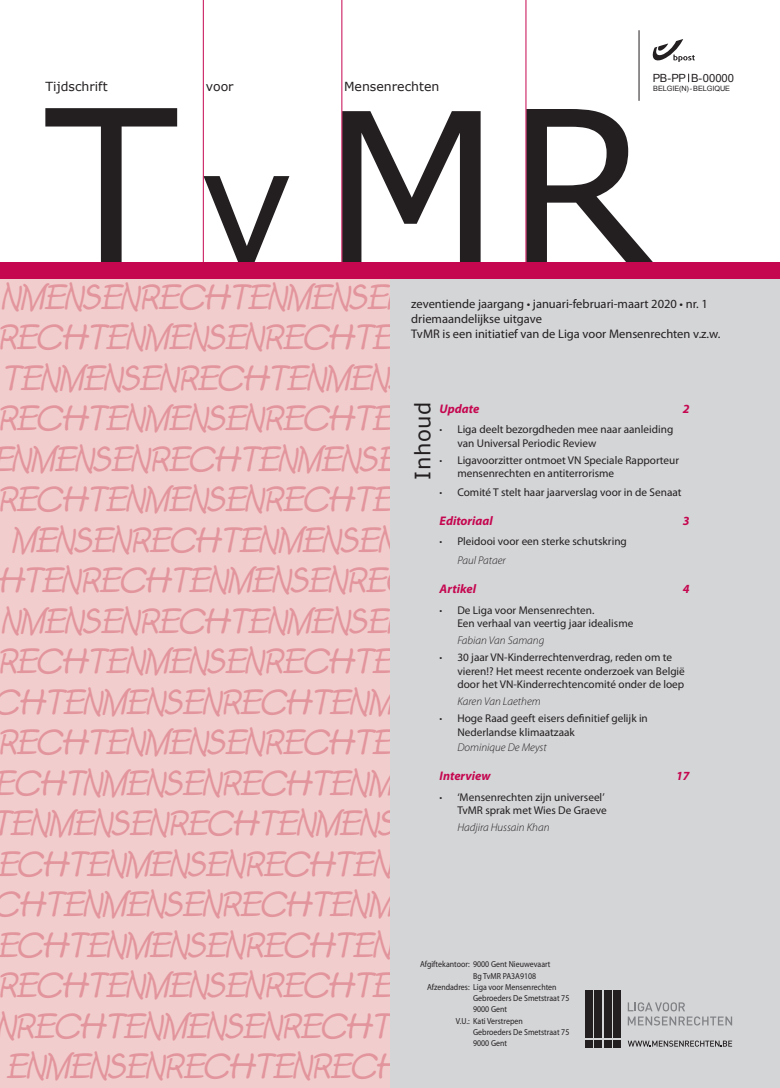
<style>
.page{position:relative;width:780px;height:1088px;background:#fff}
.page>*{position:absolute;margin:0;border:0;box-sizing:border-box;transform-origin:0 0}
.t1{font:213.75px "Verdana";color:#231f20}
.t2{font:italic 33.75px/40.5px "Second Grader";color:#e2959c;text-align:center}
.t3{font:21.25px "Verdana";letter-spacing:.025em;color:#231f20}
.t4{font:12.5px/15px "Myriad Pro";color:#231f20}
.t5{font:italic 700 12.5px "Myriad Pro";color:#c50750}
.t6{font:12.5px "Verdana";color:#231f20}
.t7{font:11.25px/13.5px "Myriad Pro";color:#231f20}
.t8{font:italic 300 11.25px "Myriad Pro";color:#231f20}
.t9{font:11.25px "Arial";color:#231f20}
.t10{font:8.75px "Myriad Pro";color:#231f20;scale:.9 1}
.t11{font:7.25px "Arial";letter-spacing:-.005em;color:#231f20}
.s1{font-size:161.25px}
.s2{font-weight:300}
.s3{font-weight:300;font-style:italic}
</style>
<div class="page">
<hr style="left:638px;top:31px;width:1px;height:69px;background:#231f20">
<svg style="left:652px;top:39px;width:42px;height:23px"></svg>
<div style="left:0;top:278px;width:418px;height:810px;background:#f2cdcd"></div>
<div style="left:390px;top:278px;width:390px;height:810px;background:#d4d5d7"></div>
<hr style="left:525px;top:0;width:1px;height:272px;background:#c50750">
<hr style="left:341px;top:0;width:1px;height:269px;background:#c50750">
<hr style="left:203px;top:0;width:1px;height:271px;background:#c50750">
<div style="left:0;top:262px;width:780px;height:17px;background:#c50750"></div>
<div style="left:585px;top:1040px;width:7px;height:7px;background:#231f20"></div>
<div style="left:585px;top:990px;width:7px;height:48px;background:#231f20"></div>
<div style="left:594px;top:1040px;width:7px;height:7px;background:#231f20"></div>
<div style="left:594px;top:990px;width:7px;height:48px;background:#231f20"></div>
<div style="left:604px;top:1040px;width:7px;height:7px;background:#231f20"></div>
<div style="left:604px;top:990px;width:7px;height:48px;background:#231f20"></div>
<div style="left:613px;top:1040px;width:7px;height:7px;background:#231f20"></div>
<div style="left:613px;top:990px;width:7px;height:48px;background:#231f20"></div>
<svg style="left:627px;top:1002px;width:105px;height:23px"></svg>
<svg style="left:627px;top:1040px;width:105px;height:6px"></svg>
<p class="t6" style="left:45px;top:78px;width:64px">Tijdschrift</p>
<p class="t6" style="left:206px;top:78px;width:29px">voor</p>
<p class="t6" style="left:344px;top:78px;width:97px">Mensenrechten</p>
<p class="t9" style="left:652px;top:71px;width:83px">PB-PP B-00000</p>
<p class="t11" style="left:653px;top:84px;width:78px">BELGIE(N) - BELGIQUE</p>
<h1 class="t1" style="left:45px;top:40px;width:610px">T<span class="s1">v</span>MR</h1>
<p class="t2" style="left:-9px;top:276px;width:426px">NMENSENRECHTENMENSEN<br>RECHTENMENSENRECHTEN<br>TENMENSENRECHTENMENS<br>RECHTENMENSENRECHTEN<br>ENMENSENRECHTENMENSEN<br>RECHTENMENSENRECHTEN<br>MENSENRECHTENMENSEN<br>HTENRECHTENMENSENREC<br>NMENSENRECHTENMENSEN<br>RECHTENMENSENRECHTEN<br>CHTENMENSENRECHTENME<br>RECHTENMENSENRECHTEN<br>ECHTNMENSENRECHTENME<br>TENMENSENRECHTENMENSE<br>ECHTENMENSENRECHTENR<br>CHTENMENSENRECHTENME<br>ECHTENMENSENRECHTENR<br>RECHTENMENSENRECHTEN<br>NRECHTENMENSENRECHTE<br>ENMENSENRECHTENRECH</p>
<p class="t4" style="left:411px;top:296px;width:311px">zeventiende jaargang • januari-februari-maart 2020 • nr. 1 driemaandelijkse uitgave<br>TvMR is een initiatief van de Liga voor Mensenrechten v.z.w.</p>
<h3 class="t3" style="left:408px;top:480px;width:80px;rotate:-90deg">Inhoud</h3>
<p class="t5" style="left:439px;top:400px;width:41px">Update</p>
<p class="t5" style="left:682px;top:400px;width:8px">2</p>
<p class="t7" style="left:457px;top:422px;width:217px;text-indent:-18px"><span class="s2">•</span> Liga deelt bezorgdheden mee naar aanleiding van Universal Periodic Review</p>
<p class="t7" style="left:457px;top:453px;width:223px;text-indent:-18px"><span class="s2">•</span> Ligavoorzitter ontmoet VN Speciale Rapporteur mensenrechten en antiterrorisme</p>
<p class="t7" style="left:439px;top:485px;width:243px"><span class="s2">•</span> Comité T stelt haar jaarverslag voor in de Senaat</p>
<p class="t5" style="left:439px;top:512px;width:55px">Editoriaal</p>
<p class="t5" style="left:682px;top:512px;width:8px">3</p>
<p class="t7" style="left:457px;top:532px;width:171px;line-height:18.5px;text-indent:-18px"><span class="s2">•</span> Pleidooi voor een sterke schutskring<br><span class="s3">Paul Pataer</span></p>
<p class="t5" style="left:439px;top:581px;width:38px">Artikel</p>
<p class="t5" style="left:682px;top:581px;width:8px">4</p>
<p class="t7" style="left:457px;top:603px;width:177px;text-indent:-18px"><span class="s2">•</span> De Liga voor Mensenrechten.<br>Een verhaal van veertig jaar idealisme</p>
<p class="t8" style="left:457px;top:634px;width:89px">Fabian Van Samang</p>
<p class="t7" style="left:457px;top:651px;width:229px;text-indent:-18px"><span class="s2">•</span> 30 jaar VN-Kinderrechtenverdrag, reden om te vieren!? Het meest recente onderzoek van België door het VN-Kinderrechtencomité onder de loep</p>
<p class="t8" style="left:457px;top:695px;width:85px">Karen Van Laethem</p>
<p class="t7" style="left:457px;top:712px;width:192px;text-indent:-18px"><span class="s2">•</span> Hoge Raad geeft eisers definitief gelijk in<br>Nederlandse klimaatzaak</p>
<p class="t8" style="left:457px;top:740px;width:91px">Dominique De Meyst</p>
<p class="t5" style="left:439px;top:768px;width:52px">Interview</p>
<p class="t5" style="left:676px;top:768px;width:15px">17</p>
<p class="t7" style="left:439px;top:790px;width:168px;text-align:right"><span class="s2">•</span> ‘Mensenrechten zijn universeel’<br>TvMR sprak met Wies De Graeve</p>
<p class="t8" style="left:457px;top:821px;width:94px">Hadjira Hussain Khan</p>
<p class="t10" style="left:420px;top:959px;width:146px">Afgiftekantoor: 9000 Gent Nieuwevaart</p>
<p class="t10" style="left:473px;top:970px;width:72px">Bg TvMR PA3A9108</p>
<p class="t10" style="left:427px;top:981px;width:145px">Afzendadres: Liga voor Mensenrechten</p>
<p class="t10" style="left:473px;top:993px;width:108px">Gebroeders De Smetstraat 75</p>
<p class="t10" style="left:473px;top:1004px;width:39px">9000 Gent</p>
<p class="t10" style="left:456px;top:1015px;width:76px">V.U.: Kati Verstrepen</p>
<p class="t10" style="left:473px;top:1026px;width:108px">Gebroeders De Smetstraat 75</p>
<p class="t10" style="left:473px;top:1038px;width:39px">9000 Gent</p>
</div>
